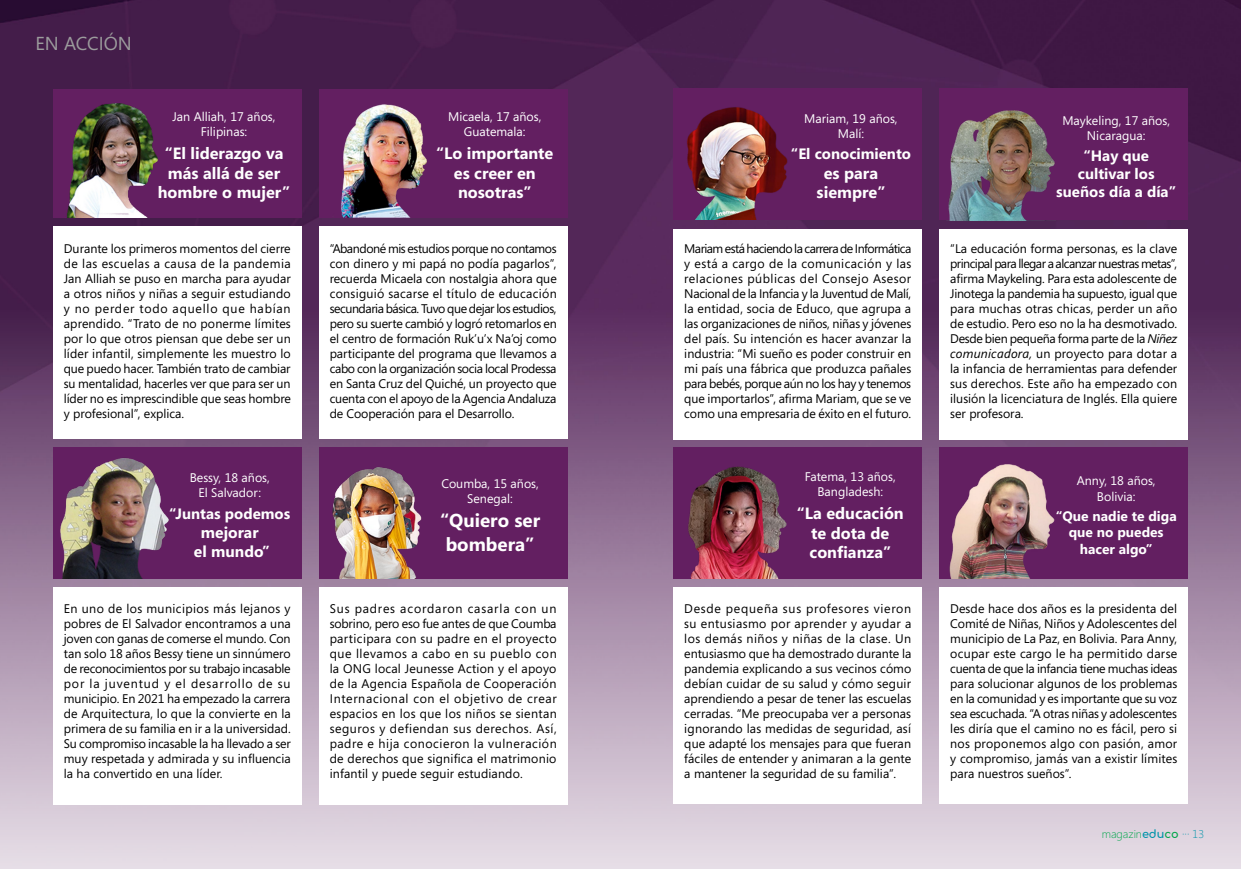
<style>
.page{position:relative;width:1241px;height:869px;background:#fff}
.page>*{position:absolute;margin:0;border:0;box-sizing:border-box;transform-origin:0 0}
.t1{font:700 18.75px/23.8px "Segoe";color:#fff;text-align:center}
.t2{font:18.75px "Segoe";color:#9c9c9d}
.t3{font:700 16.25px/19.5px "Segoe";color:#fff;text-align:center}
.t4{font:700 15.62px/18.8px "Segoe";color:#fff;text-align:center}
.t5{font:700 15px/18px "Segoe";color:#fff;text-align:center}
.t6{font:700 13.75px/16.5px "Segoe";color:#fff;text-align:center}
.t7{font:12.5px/15px "Segoe";color:#000;text-align:justify}
.t8{font:12.5px/15px "Segoe";color:#fff;text-align:center}
.t9{font:300 11.25px "Segoe";color:#00a649}
.s1{font-style:italic}
.s2{font-family:"Comfortaa";font-weight:400;color:#0094a9}
.s3{font-family:"Comfortaa";font-weight:400}
.s4{color:#0094a9}
</style>
<div class="page">
<img style="left:0;top:0;width:1240px;height:868px">
<div style="left:319px;top:447px;width:248px;height:131px;background:#631f61"></div>
<div style="left:53px;top:447px;width:248px;height:131px;background:#631f61"></div>
<div style="left:939px;top:89px;width:248px;height:131px;background:#631f61"></div>
<div style="left:319px;top:587px;width:248px;height:217px;background:#fff"></div>
<div style="left:53px;top:587px;width:248px;height:217px;background:#fff"></div>
<div style="left:939px;top:229px;width:248px;height:210px;background:#fff"></div>
<div style="left:673px;top:229px;width:248px;height:210px;background:#fff"></div>
<div style="left:939px;top:587px;width:248px;height:216px;background:#fff"></div>
<div style="left:673px;top:587px;width:248px;height:216px;background:#fff"></div>
<div style="left:673px;top:88px;width:248px;height:132px;background:#631f61"></div>
<div style="left:939px;top:447px;width:248px;height:131px;background:#631f61"></div>
<div style="left:673px;top:447px;width:248px;height:131px;background:#631f61"></div>
<img style="left:332px;top:467px;width:90px;height:111px">
<img style="left:60px;top:458px;width:109px;height:120px">
<img style="left:948px;top:110px;width:107px;height:110px">
<img style="left:687px;top:107px;width:101px;height:113px">
<img style="left:949px;top:464px;width:106px;height:114px">
<img style="left:688px;top:466px;width:99px;height:112px">
<div style="left:53px;top:89px;width:248px;height:128px;background:#631f61"></div>
<div style="left:53px;top:226px;width:248px;height:213px;background:#fff"></div>
<div style="left:319px;top:226px;width:248px;height:213px;background:#fff"></div>
<div style="left:319px;top:89px;width:248px;height:128px;background:#631f61"></div>
<img style="left:67px;top:103px;width:90px;height:114px">
<img style="left:341px;top:104px;width:86px;height:113px">
<h1 class="t2" style="left:35px;top:30px;width:98px">EN ACCIÓN</h1>
<p class="t8" style="left:172px;top:109px;width:104px">Jan Alliah, 17 años,<br>Filipinas:</p>
<h2 class="t3" style="left:158px;top:143px;width:134px">“El liderazgo va más allá de ser hombre o mujer”</h2>
<p class="t8" style="left:448px;top:109px;width:95px">Micaela, 17 años,<br>Guatemala:</p>
<h2 class="t3" style="left:436px;top:143px;width:119px">“Lo importante es creer en nosotras”</h2>
<p class="t7" style="left:64px;top:240px;width:228px">Durante los primeros momentos del cierre de las escuelas a causa de la pandemia Jan Alliah se puso en marcha para ayudar a otros niños y niñas a seguir estudiando y no perder todo aquello que habían aprendido. “Trato de no ponerme límites por lo que otros piensan que debe ser un líder infantil, simplemente les muestro lo que puedo hacer. También trato de cambiar su mentalidad, hacerles ver que para ser un líder no es imprescindible que seas hombre y profesional”, explica.</p>
<p class="t7" style="left:330px;top:240px;width:228px">“Abandoné mis estudios porque no contamos con dinero y mi papá no podía pagarlos”, recuerda Micaela con nostalgia ahora que consiguió sacarse el título de educación secundaria básica. Tuvo que dejar los estudios, pero su suerte cambió y logró retomarlos en el centro de formación Ruk’u’x Na’oj como participante del programa que llevamos a cabo con la organización socia local Prodessa en Santa Cruz del Quiché, un proyecto que cuenta con el apoyo de la Agencia Andaluza de Cooperación para el Desarrollo.</p>
<p class="t8" style="left:190px;top:470px;width:82px">Bessy, 18 años,<br>El Salvador:</p>
<p class="t5" style="left:169px;top:504px;width:123px">“Juntas podemos</p>
<p class="t4" style="left:194px;top:522px;width:78px">mejorar<br>el mundo”</p>
<p class="t7" style="left:64px;top:600px;width:228px">En uno de los municipios más lejanos y pobres de El Salvador encontramos a una joven con ganas de comerse el mundo. Con tan solo 18 años Bessy tiene un sinnúmero de reconocimientos por su trabajo incasable por la juventud y el desarrollo de su municipio. En 2021 ha empezado la carrera de Arquitectura, lo que la convierte en la primera de su familia en ir a la universidad.<br>Su compromiso incasable la ha llevado a ser muy respetada y admirada y su influencia la ha convertido en una líder.</p>
<p class="t8" style="left:441px;top:476px;width:99px">Coumba, 15 años,<br>Senegal:</p>
<h1 class="t1" style="left:440px;top:507px;width:102px">“Quiero ser bombera”</h1>
<p class="t7" style="left:330px;top:600px;width:228px">Sus padres acordaron casarla con un sobrino, pero eso fue antes de que Coumba participara con su padre en el proyecto que llevamos a cabo en su pueblo con la ONG local Jeunesse Action y el apoyo de la Agencia Española de Cooperación Internacional con el objetivo de crear espacios en los que los niños se sientan seguros y defiendan sus derechos. Así, padre e hija conocieron la vulneración de derechos que significa el matrimonio infantil y puede seguir estudiando.</p>
<p class="t8" style="left:804px;top:111px;width:95px">Mariam, 19 años,<br>Malí:</p>
<p class="t5" style="left:790px;top:144px;width:121px">“El conocimiento</p>
<h2 class="t3" style="left:816px;top:163px;width:70px">es para siempre”</h2>
<p class="t7" style="left:684px;top:240px;width:228px">Mariam está haciendo la carrera de Informática y está a cargo de la comunicación y las relaciones públicas del Consejo Asesor Nacional de la Infancia y la Juventud de Malí, la entidad, socia de Educo, que agrupa a las organizaciones de niños, niñas y jóvenes del país. Su intención es hacer avanzar la industria: “Mi sueño es poder construir en mi país una fábrica que produzca pañales para bebés, porque aún no los hay y tenemos que importarlos”, afirma Mariam, que se ve como una empresaria de éxito en el futuro.</p>
<p class="t8" style="left:804px;top:468px;width:92px">Fatema, 13 años,<br>Bangladesh:</p>
<h2 class="t3" style="left:796px;top:502px;width:108px">“La educación te dota de confianza”</h2>
<p class="t7" style="left:684px;top:600px;width:228px">Desde pequeña sus profesores vieron su entusiasmo por aprender y ayudar a los demás niños y niñas de la clase. Un entusiasmo que ha demostrado durante la pandemia explicando a sus vecinos cómo debían cuidar de su salud y cómo seguir aprendiendo a pesar de tener las escuelas cerradas. “Me preocupaba ver a personas ignorando las medidas de seguridad, así que adapté los mensajes para que fueran fáciles de entender y animaran a la gente a mantener la seguridad de su familia”.</p>
<p class="t8" style="left:1062px;top:112px;width:109px">Maykeling, 17 años,<br>Nicaragua:</p>
<p class="t5" style="left:1056px;top:146px;width:121px">“Hay que cultivar los sueños día a día”</p>
<p class="t7" style="left:950px;top:240px;width:228px">“La educación forma personas, es la clave principal para llegar a alcanzar nuestras metas”, afirma Maykeling. Para esta adolescente de Jinotega la pandemia ha supuesto, igual que para muchas otras chicas, perder un año de estudio. Pero eso no la ha desmotivado.<br>Desde bien pequeña forma parte de la <span class="s1">Niñez comunicadora,</span> un proyecto para dotar a la infancia de herramientas para defender sus derechos. Este año ha empezado con ilusión la licenciatura de Inglés. Ella quiere ser profesora.</p>
<p class="t8" style="left:1076px;top:473px;width:80px">Anny, 18 años,<br>Bolivia:</p>
<p class="t6" style="left:1055px;top:506px;width:122px">“Que nadie te diga que no puedes hacer algo”</p>
<p class="t7" style="left:950px;top:600px;width:228px">Desde hace dos años es la presidenta del Comité de Niñas, Niños y Adolescentes del municipio de La Paz, en Bolivia. Para Anny, ocupar este cargo le ha permitido darse cuenta de que la infancia tiene muchas ideas para solucionar algunos de los problemas en la comunidad y es importante que su voz sea escuchada. “A otras niñas y adolescentes les diría que el camino no es fácil, pero si nos proponemos algo con pasión, amor y compromiso, jamás van a existir límites para nuestros sueños”.</p>
<p class="t9" style="left:1101px;top:827px;width:104px">magazin<span class="s2">edu</span><span class="s3">co</span> <span class="s4">··· 13</span></p>
</div>
